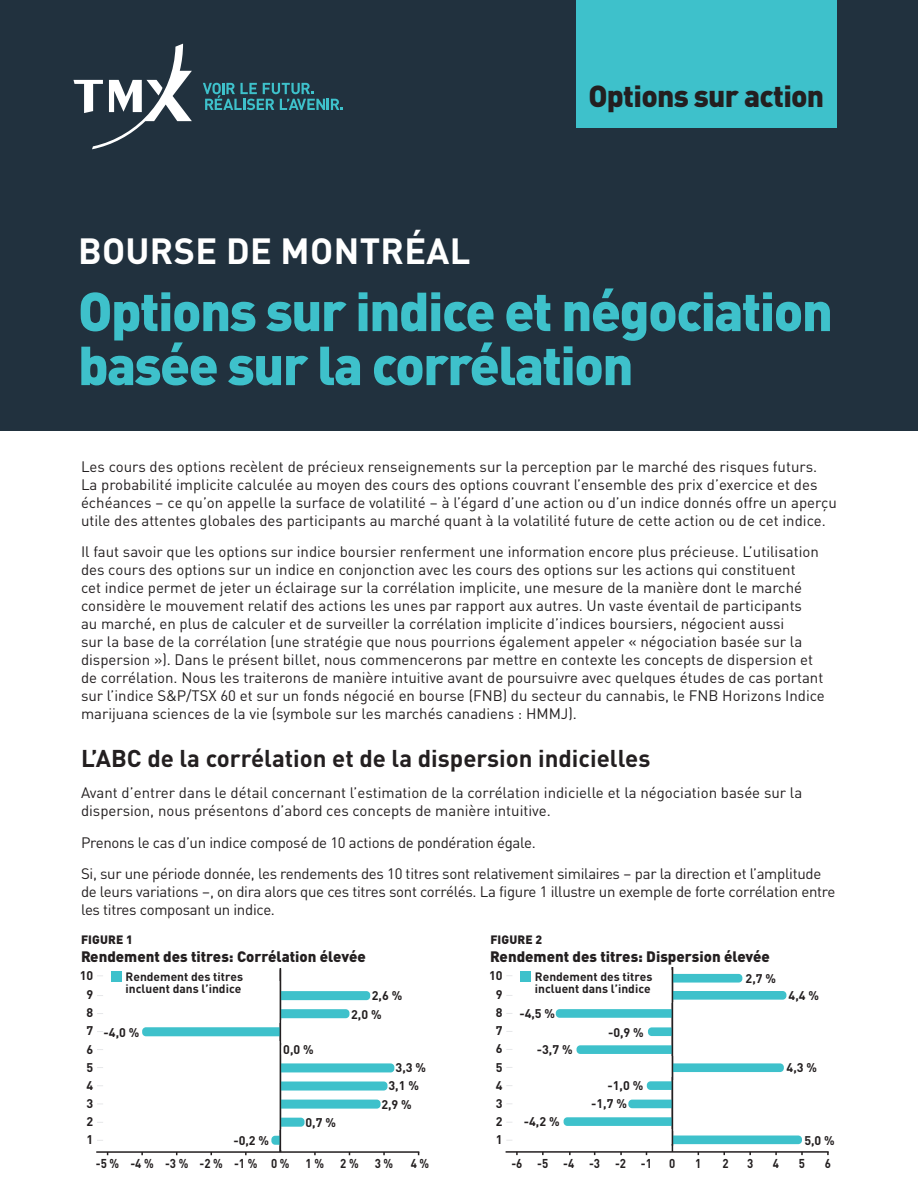
<style>
.page{position:relative;width:918px;height:1188px;background:#fff}
.page>*{position:absolute;margin:0;border:0;box-sizing:border-box;transform-origin:0 0}
.t1{font:900 54px/54px "DIN Pro";letter-spacing:-.03em;color:#3ec1cb}
.t2{font:700 36px "DIN Pro";letter-spacing:.01em;color:#fff}
.t3{font:900 30px "DIN Pro";letter-spacing:-.025em;color:#231f20}
.Pages_-_Subtitle_Niv{font:700 24px "DIN Pro";color:#231f20}
.Pages_-_Text{font:15px/18px "DIN Pro";color:#231f20}
.Pages_-_Text-2{font:15px/18px "DIN Pro";letter-spacing:-.02em;color:#231f20}
.GRAPH_-_Title{font:900 15px "DIN Pro";color:#231f20}
.t4{font:700 12.75px "DIN Pro";color:#231f20;scale:.9 1}
.t5{font:700 12.45px/18.8px "DIN Pro";color:#231f20}
.t6{font:700 12px/12px "DIN Pro";color:#231f20}
.GRAPH_-_Figure{font:900 12px "DIN Pro";letter-spacing:.01em;color:#231f20}
</style>
<div class="page">
<div style="left:0;top:0;width:918px;height:431px;background:#21313e"></div>
<svg style="left:203px;top:83px;width:140px;height:27px"></svg>
<svg style="left:74px;top:44px;width:118px;height:105px"></svg>
<div style="left:576px;top:0;width:261px;height:127px;background:#3ec1cb"></div>
<hr style="left:97px;top:1151px;width:322px;height:2px;background:#231f20">
<svg style="left:271px;top:1136px;width:14px;height:9px"></svg>
<div style="left:276px;top:1118px;width:29px;height:9px;background:#3ec1cb;border-radius:4px"></div>
<div style="left:276px;top:1100px;width:105px;height:9px;background:#3ec1cb;border-radius:4px"></div>
<div style="left:276px;top:1082px;width:112px;height:9px;background:#3ec1cb;border-radius:4px"></div>
<div style="left:276px;top:1063px;width:118px;height:9px;background:#3ec1cb;border-radius:4px"></div>
<div style="left:142px;top:1027px;width:143px;height:9px;background:#3ec1cb;border-radius:4px"></div>
<div style="left:276px;top:1009px;width:73px;height:9px;background:#3ec1cb;border-radius:4px"></div>
<div style="left:276px;top:991px;width:94px;height:9px;background:#3ec1cb;border-radius:4px"></div>
<div style="left:268px;top:1042px;width:12px;height:88px;background:#fff"></div>
<div style="left:268px;top:981px;width:12px;height:42px;background:#fff"></div>
<div style="left:280px;top:1021px;width:12px;height:22px;background:#fff"></div>
<div style="left:280px;top:1129px;width:12px;height:21px;background:#fff"></div>
<hr style="left:280px;top:968px;width:1px;height:184px;background:#231f20">
<div style="left:111px;top:971px;width:11px;height:11px;background:#3ec1cb"></div>
<hr style="left:506px;top:1151px;width:322px;height:2px;background:#231f20">
<hr style="left:672px;top:968px;width:1px;height:184px;background:#231f20">
<div style="left:669px;top:1136px;width:133px;height:8px;background:#3ec1cb;border-radius:4px"></div>
<div style="left:564px;top:1117px;width:111px;height:9px;background:#3ec1cb;border-radius:4px"></div>
<div style="left:628px;top:1100px;width:47px;height:8px;background:#3ec1cb;border-radius:4px"></div>
<div style="left:647px;top:1081px;width:29px;height:9px;background:#3ec1cb;border-radius:4px"></div>
<div style="left:669px;top:1063px;width:115px;height:9px;background:#3ec1cb;border-radius:4px"></div>
<div style="left:577px;top:1045px;width:98px;height:9px;background:#3ec1cb;border-radius:4px"></div>
<div style="left:648px;top:1027px;width:26px;height:9px;background:#3ec1cb;border-radius:4px"></div>
<div style="left:556px;top:1009px;width:119px;height:9px;background:#3ec1cb;border-radius:4px"></div>
<div style="left:668px;top:991px;width:118px;height:9px;background:#3ec1cb;border-radius:4px"></div>
<div style="left:668px;top:974px;width:74px;height:9px;background:#3ec1cb;border-radius:4px"></div>
<div style="left:672px;top:1081px;width:12px;height:50px;background:#fff"></div>
<div style="left:672px;top:1002px;width:12px;height:54px;background:#fff"></div>
<div style="left:660px;top:970px;width:12px;height:32px;background:#fff"></div>
<div style="left:660px;top:1129px;width:12px;height:15px;background:#fff"></div>
<div style="left:520px;top:971px;width:11px;height:11px;background:#3ec1cb"></div>
<div style="left:660px;top:1056px;width:12px;height:21px;background:#fff"></div>
<hr style="left:672px;top:968px;width:1px;height:178px;background:#231f20">
<p class="t3" style="left:589px;top:72px;width:237px">Options sur action</p>
<p class="t2" style="left:78px;top:222px;width:394px">BOURSE DE MONTRÉAL</p>
<p class="t1" style="left:78px;top:281px;width:757px">Options sur indice et négociation basée sur la corrélation</p>
<p class="Pages_-_Text" style="left:81px;top:457px;width:757px">Les cours des options recèlent de précieux renseignements sur la perception par le marché des risques futurs.<br>La probabilité implicite calculée au moyen des cours des options couvrant l’ensemble des prix d’exercice et des échéances – ce qu’on appelle la surface de volatilité – à l’égard d’une action ou d’un indice donnés offre un aperçu utile des attentes globales des participants au marché quant à la volatilité future de cette action ou de cet indice.</p>
<p class="Pages_-_Text" style="left:81px;top:542px;width:745px">Il faut savoir que les options sur indice boursier renferment une information encore plus précieuse. L’utilisation des cours des options sur un indice en conjonction avec les cours des options sur les actions qui constituent<br>cet indice permet de jeter un éclairage sur la corrélation implicite, une mesure de la manière dont le marché considère le mouvement relatif des actions les unes par rapport aux autres. Un vaste éventail de participants<br>au marché, en plus de calculer et de surveiller la corrélation implicite d’indices boursiers, négocient aussi<br>sur la base de la corrélation (une stratégie que nous pourrions également appeler « négociation basée sur la dispersion »). Dans le présent billet, nous commencerons par mettre en contexte les concepts de dispersion et de corrélation. Nous les traiterons de manière intuitive avant de poursuivre avec quelques études de cas portant sur l’indice S&amp;P/TSX 60 et sur un fonds négocié en bourse (FNB) du secteur du cannabis, le FNB Horizons Indice marijuana sciences de la vie (symbole sur les marchés canadiens : HMMJ).</p>
<p class="Pages_-_Subtitle_Niv" style="left:81px;top:739px;width:571px">L’ABC de la corrélation et de la dispersion indicielles</p>
<p class="Pages_-_Text" style="left:81px;top:783px;width:723px">Avant d’entrer dans le détail concernant l’estimation de la corrélation indicielle et la négociation basée sur la dispersion, nous présentons d’abord ces concepts de manière intuitive.</p>
<p class="Pages_-_Text-2" style="left:81px;top:832px;width:456px">Prenons le cas d’un indice composé de 10 actions de pondération égale.</p>
<p class="Pages_-_Text-2" style="left:81px;top:864px;width:756px">Si, sur une période donnée, les rendements des 10 titres sont relativement similaires – par la direction et l’amplitude de leurs variations –, on dira alors que ces titres sont corrélés. La figure 1 illustre un exemple de forte corrélation entre les titres composant un indice.</p>
<p class="GRAPH_-_Figure" style="left:81px;top:930px;width:53px">FIGURE 1</p>
<p class="GRAPH_-_Title" style="left:81px;top:944px;width:286px">Rendement des titres: Corrélation élevée</p>
<p class="GRAPH_-_Figure" style="left:490px;top:930px;width:53px">FIGURE 2</p>
<p class="GRAPH_-_Title" style="left:490px;top:944px;width:281px">Rendement des titres: Dispersion élevée</p>
<p class="t5" style="left:80px;top:965px;width:15px">10</p>
<p class="t5" style="left:86px;top:985px;width:8px">9</p>
<p class="t5" style="left:86px;top:1003px;width:8px">8</p>
<p class="t6" style="left:126px;top:970px;width:119px">Rendement des titres incluent dans l’indice</p>
<p class="t5" style="left:351px;top:985px;width:53px;text-indent:21px">2,6 %<br>2,0 %</p>
<p class="t5" style="left:489px;top:965px;width:15px">10</p>
<p class="t5" style="left:746px;top:968px;width:32px">2,7 %</p>
<p class="t6" style="left:535px;top:969px;width:119px">Rendement des titres incluent dans l’indice</p>
<p class="t5" style="left:496px;top:984px;width:8px">9</p>
<p class="t5" style="left:496px;top:1003px;width:8px">8</p>
<p class="t5" style="left:519px;top:1004px;width:37px">-4,5 %</p>
<p class="t5" style="left:789px;top:985px;width:32px">4,4 %</p>
<p class="t5" style="left:86px;top:1021px;width:8px">7</p>
<p class="t5" style="left:104px;top:1022px;width:37px">-4,0 %</p>
<p class="t5" style="left:496px;top:1021px;width:8px">7</p>
<p class="t5" style="left:608px;top:1022px;width:37px">-0,9 %</p>
<p class="t5" style="left:86px;top:1039px;width:8px">6</p>
<p class="t5" style="left:283px;top:1040px;width:32px">0,0 %</p>
<p class="t5" style="left:496px;top:1039px;width:8px">6</p>
<p class="t5" style="left:537px;top:1039px;width:37px">-3,7 %</p>
<p class="t5" style="left:86px;top:1057px;width:8px">5</p>
<p class="t5" style="left:86px;top:1075px;width:8px">4</p>
<p class="t5" style="left:86px;top:1093px;width:8px">3</p>
<p class="t5" style="left:396px;top:1058px;width:32px">3,3 %</p>
<p class="t5" style="left:389px;top:1076px;width:32px">3,1 %</p>
<p class="t5" style="left:381px;top:1094px;width:32px">2,9 %</p>
<p class="t5" style="left:496px;top:1057px;width:8px">5</p>
<p class="t5" style="left:496px;top:1075px;width:8px">4</p>
<p class="t5" style="left:496px;top:1093px;width:8px">3</p>
<p class="t5" style="left:591px;top:1076px;width:54px;line-height:18.1px;text-indent:16px">-1,0 % -1,7 %</p>
<p class="t5" style="left:787px;top:1057px;width:32px">4,3 %</p>
<p class="t5" style="left:86px;top:1111px;width:8px">2</p>
<p class="t5" style="left:305px;top:1112px;width:32px">0,7 %</p>
<p class="t5" style="left:496px;top:1111px;width:8px">2</p>
<p class="t5" style="left:524px;top:1112px;width:37px">-4,2 %</p>
<p class="t5" style="left:86px;top:1130px;width:8px">1</p>
<p class="t5" style="left:233px;top:1130px;width:37px">-0,2 %</p>
<p class="t5" style="left:496px;top:1129px;width:8px">1</p>
<p class="t5" style="left:804px;top:1130px;width:32px">5,0 %</p>
<p class="t4" style="left:96px;top:1154px;width:217px">-5 % -4 % -3 % -2 % -1 % 0 %</p>
<p class="t4" style="left:306px;top:1154px;width:22px">1 %</p>
<p class="t4" style="left:340px;top:1154px;width:22px">2 %</p>
<p class="t4" style="left:375px;top:1154px;width:22px">3 %</p>
<p class="t4" style="left:411px;top:1154px;width:22px">4 %</p>
<p class="t4" style="left:511px;top:1154px;width:158px">-6 -5 -4 -3 -2 -1</p>
<p class="t4" style="left:669px;top:1154px;width:8px">0</p>
<p class="t4" style="left:695px;top:1154px;width:8px">1</p>
<p class="t4" style="left:723px;top:1154px;width:8px">2</p>
<p class="t4" style="left:747px;top:1154px;width:8px">3</p>
<p class="t4" style="left:773px;top:1154px;width:8px">4</p>
<p class="t4" style="left:799px;top:1154px;width:8px">5</p>
<p class="t4" style="left:825px;top:1154px;width:8px">6</p>
</div>
